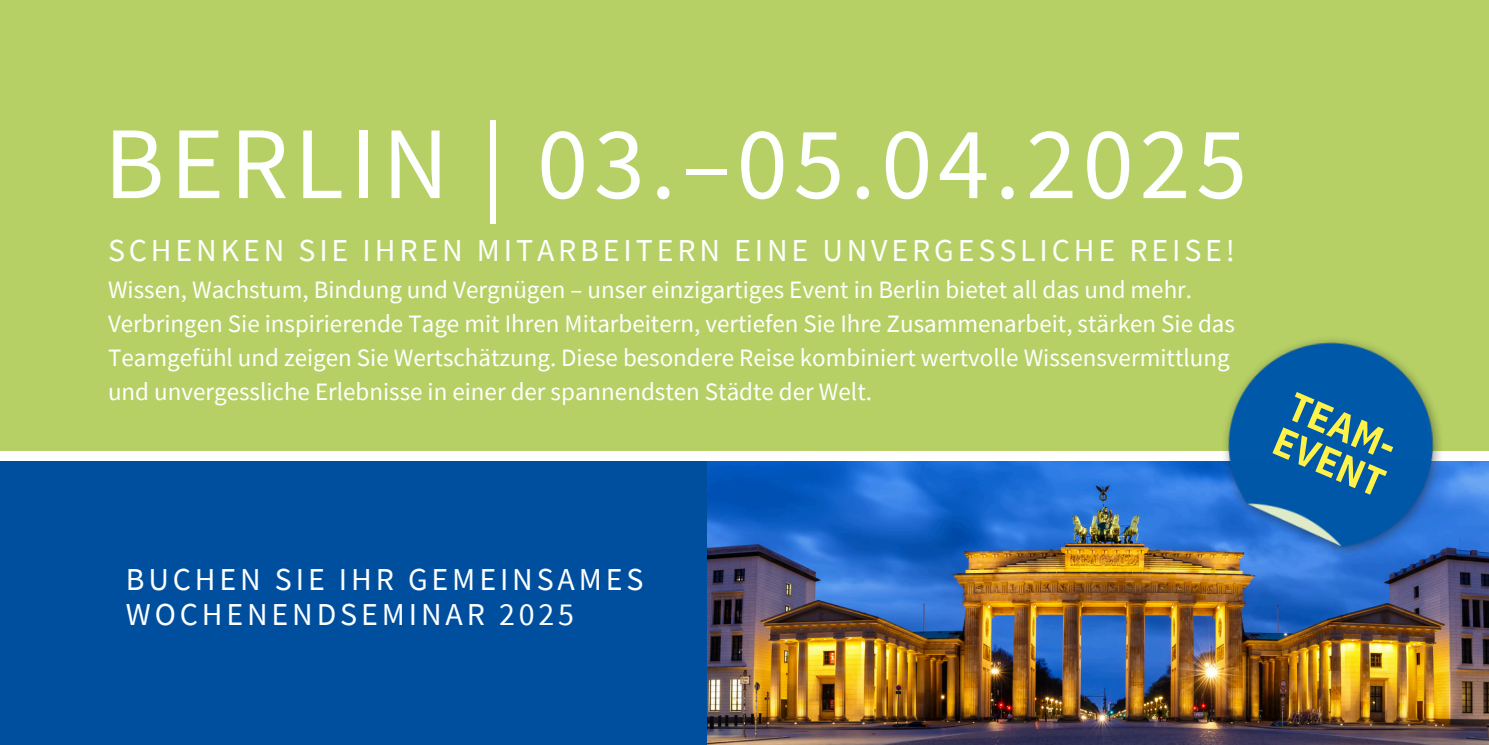
<style>
.page{position:relative;width:1489px;height:745px;background:#fff}
.page>*{position:absolute;margin:0;border:0;box-sizing:border-box;transform-origin:0 0}
.t1{font:103px "Source Sans Pro";letter-spacing:.055em;color:#feffff}
.t2{font:700 40px "IBM Plex Sans Cond";color:#fff349}
.t3{font:32px/35.5px "Source Sans Pro";letter-spacing:.12em;color:#feffff}
.t4{font:25px/33.8px "Source Sans Pro";color:#fff}
</style>
<div class="page">
<div style="left:0;top:0;width:1489px;height:744px;background:#b6d065"></div>
<img style="left:706px;top:461px;width:783px;height:283px">
<div style="left:0;top:461px;width:706px;height:283px;background:#004f9f"></div>
<div style="left:0;top:451px;width:1489px;height:10px;background:#fff"></div>
<img style="left:1209px;top:339px;width:244px;height:228px">
<p class="t1" style="left:104px;top:97px;width:1145px">BERLIN | 03.–05.04.2025</p>
<p class="t3" style="left:108px;top:231px;width:1128px">SCHENKEN SIE IHREN MITARBEITERN EINE UNVERGESSLICHE REISE!</p>
<h3 class="t4" style="left:108px;top:272px;width:1128px">Wissen, Wachstum, Bindung und Vergnügen – unser einzigartiges Event in Berlin bietet all das und mehr.<br>Verbringen Sie inspirierende Tage mit Ihren Mitarbeitern, vertiefen Sie Ihre Zusammenarbeit, stärken Sie das Teamgefühl und zeigen Sie Wertschätzung. Diese besondere Reise kombiniert wertvolle Wissensvermittlung und unvergessliche Erlebnisse in einer der spannendsten Städte der Welt.</h3>
<h2 class="t3" style="left:126px;top:560px;width:519px">BUCHEN SIE IHR GEMEINSAMES<br>WOCHENENDSEMINAR 2025</h2>
<p class="t2" style="left:1301px;top:379px;width:117px;rotate:23deg">TEAM-</p>
<p class="t2" style="left:1286px;top:414px;width:118px;rotate:23deg">EVENT</p>
</div>
